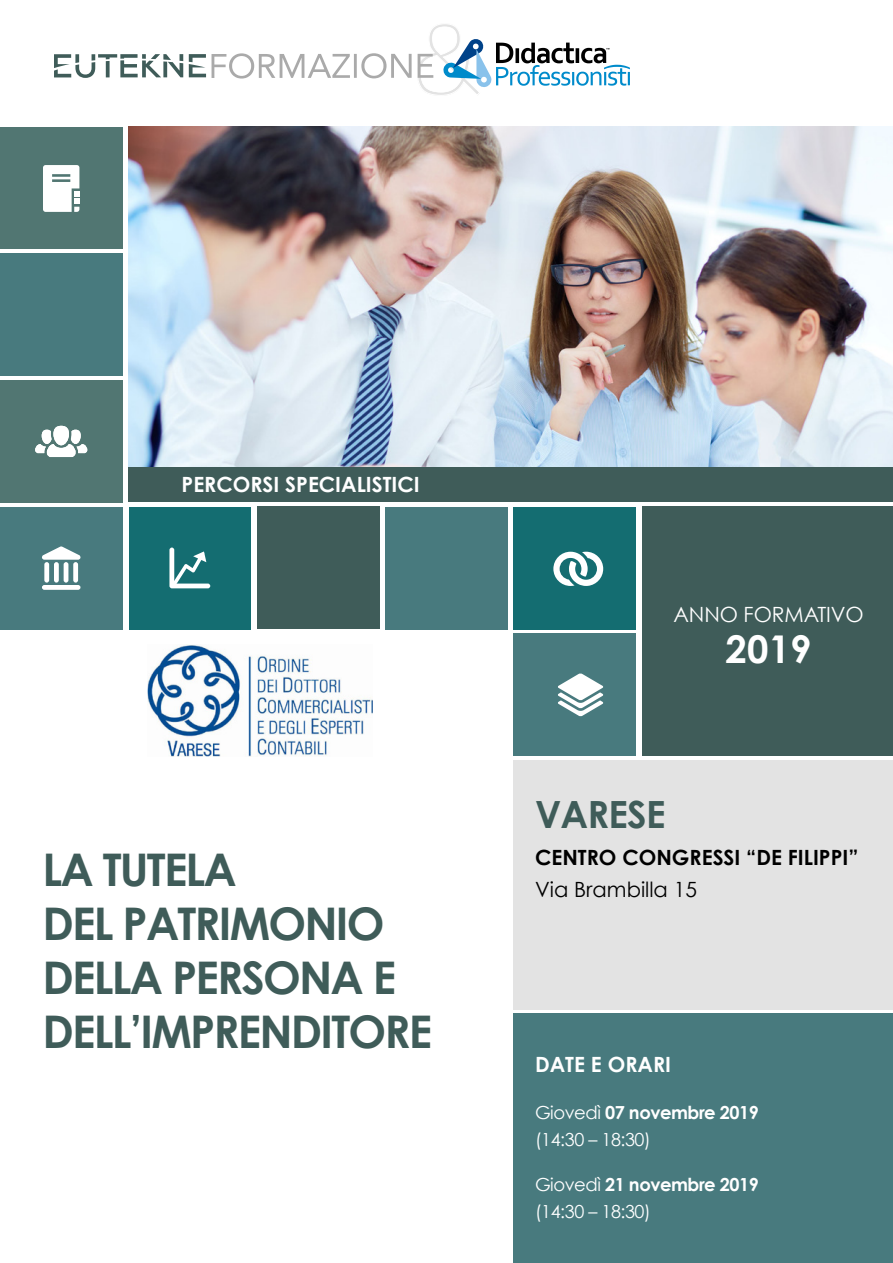
<style>
.page{position:relative;width:893px;height:1263px;background:#fff}
.page>*{position:absolute;margin:0;border:0;box-sizing:border-box;transform-origin:0 0}
.t1{font:700 45px/54px "Century Gothic";letter-spacing:-.04em;color:#3f5c59}
.t2{font:700 38.25px "Century Gothic";color:#fff}
.t3{font:700 37.5px "Century Gothic";letter-spacing:-.02em;color:#3f5c59}
.t4{font:700 21px "Century Gothic";color:#fff}
.t5{font:700 21px "Century Gothic";color:#000}
.t6{font:21px "Century Gothic";color:#000}
.t7{font:21px "Century Gothic";letter-spacing:-.005em;color:#fff}
.t8{font:18px/27px "Century Gothic";letter-spacing:-.025em;color:#fff}
.s1{font-weight:700}
</style>
<div class="page">
<img style="left:148px;top:645px;width:225px;height:111px">
<img style="left:128px;top:127px;width:765px;height:340px">
<div style="left:128px;top:467px;width:765px;height:35px;background:#3f5c59"></div>
<div style="left:642px;top:507px;width:251px;height:249px;background:#3f5c59"></div>
<div style="left:385px;top:507px;width:123px;height:122px;background:#487a7e"></div>
<div style="left:514px;top:634px;width:122px;height:122px;background:#487a7e"></div>
<div style="left:0;top:507px;width:122px;height:122px;background:#487a7e"></div>
<div style="left:0;top:380px;width:122px;height:123px;background:#517672"></div>
<div style="left:129px;top:507px;width:122px;height:122px;background:#146d71"></div>
<div style="left:0;top:253px;width:122px;height:123px;background:#487a7e"></div>
<div style="left:257px;top:507px;width:122px;height:122px;background:#3f5c59"></div>
<div style="left:0;top:127px;width:122px;height:122px;background:#517672"></div>
<div style="left:514px;top:507px;width:122px;height:122px;background:#146d71"></div>
<svg style="left:54px;top:54px;width:129px;height:24px"></svg>
<svg style="left:189px;top:54px;width:17px;height:23px"></svg>
<svg style="left:212px;top:53px;width:138px;height:26px"></svg>
<hr style="left:354px;top:54px;width:3px;height:24px;background:#aaa">
<svg style="left:361px;top:24px;width:269px;height:71px"></svg>
<div style="left:54px;top:562px;width:5px;height:21px;background:#fff;border-radius:2px"></div>
<hr style="left:64px;top:562px;width:4px;height:21px;background:#fff;border-radius:2px">
<div style="left:73px;top:562px;width:5px;height:21px;background:#fff;border-radius:2px"></div>
<div style="left:44px;top:562px;width:5px;height:21px;background:#fff;border-radius:2px"></div>
<svg style="left:42px;top:546px;width:39px;height:14px"></svg>
<div style="left:42px;top:585px;width:38px;height:5px;background:#fff;border-radius:2px"></div>
<svg style="left:558px;top:673px;width:45px;height:43px"></svg>
<div style="left:514px;top:1014px;width:379px;height:249px;background:#487a7e"></div>
<div style="left:514px;top:760px;width:379px;height:249px;background:#e3e3e3"></div>
<svg style="left:169px;top:547px;width:41px;height:41px"></svg>
<svg style="left:43px;top:165px;width:36px;height:47px;background:#ebefee"></svg>
<svg style="left:553px;top:552px;width:50px;height:34px"></svg>
<div style="left:53px;top:426px;width:16px;height:19px;background:#fff;border-radius:8px"></div>
<svg style="left:35px;top:430px;width:52px;height:27px"></svg>
<p class="t4" style="left:182px;top:471px;width:240px">PERCORSI SPECIALISTICI</p>
<h1 class="t1" style="left:43px;top:841px;width:391px">LA TUTELA<br>DEL PATRIMONIO<br>DELLA PERSONA E<br>DELL’IMPRENDITORE</h1>
<p class="t7" style="left:673px;top:601px;width:192px">ANNO FORMATIVO</p>
<h2 class="t2" style="left:725px;top:625px;width:88px">2019</h2>
<h3 class="t3" style="left:535px;top:790px;width:132px">VARESE</h3>
<p class="t5" style="left:535px;top:844px;width:325px">CENTRO CONGRESSI “DE FILIPPI”</p>
<p class="t6" style="left:535px;top:877px;width:163px">Via Brambilla 15</p>
<p class="t4" style="left:535px;top:1051px;width:138px">DATE E ORARI</p>
<p class="t8" style="left:535px;top:1098px;width:225px">Giovedì <span class="s1">07 novembre 2019 </span>(14:30 – 18:30)</p>
<p class="t8" style="left:535px;top:1170px;width:225px">Giovedì <span class="s1">21 novembre 2019 </span>(14:30 – 18:30)</p>
</div>
